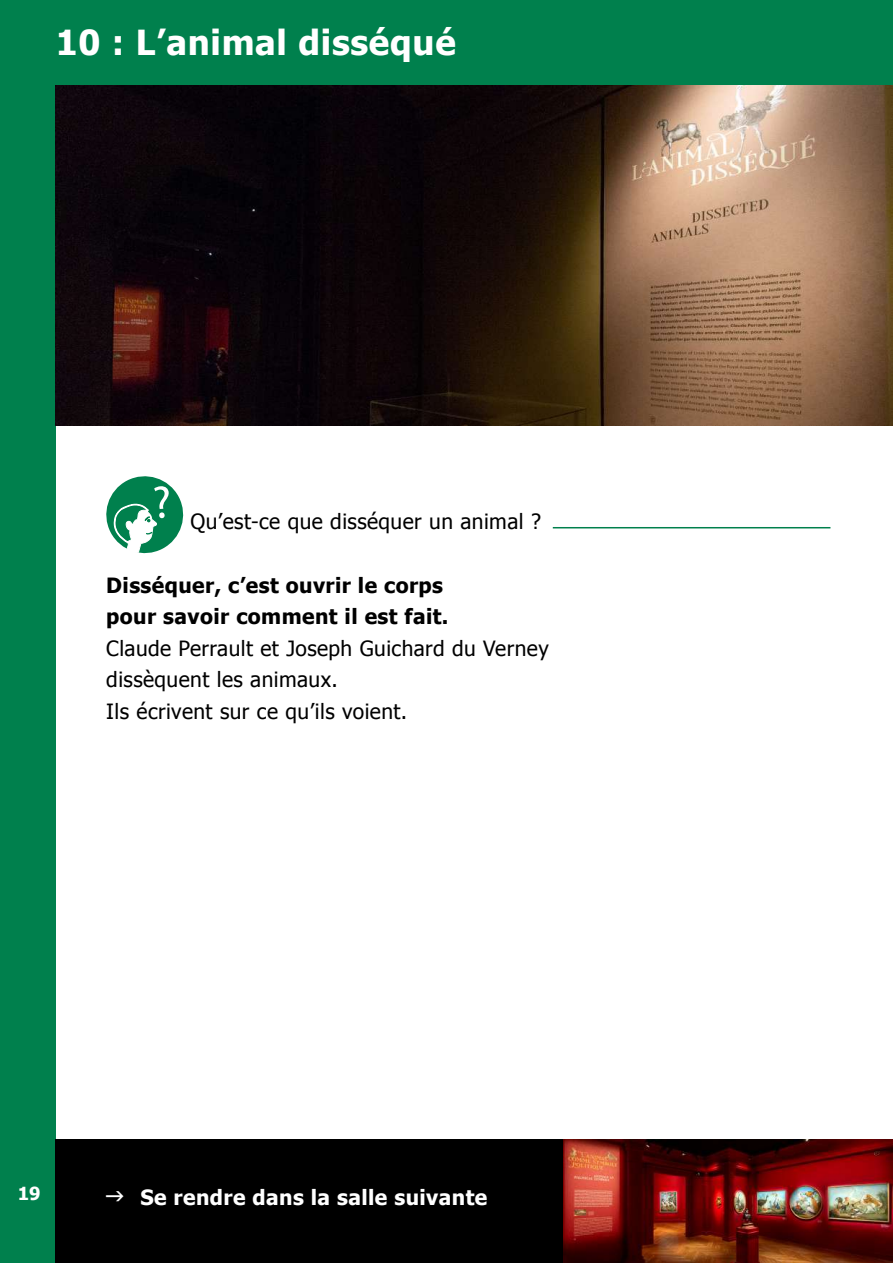
<style>
.page{position:relative;width:893px;height:1263px;background:#fff}
.page>*{position:absolute;margin:0;border:0;box-sizing:border-box;transform-origin:0 0}
.t1{font:700 34.5px "Tahoma";letter-spacing:.02em;color:#fff}
.t2{font:21px/31.5px "Tahoma";letter-spacing:.02em;color:#000}
.t3{font:700 21px/31.5px "Tahoma";letter-spacing:.02em;color:#000}
.t4{font:700 21px "Tahoma";letter-spacing:.02em;color:#fff}
.t5{font:700 18px "Tahoma";color:#fff}
</style>
<div class="page">
<div style="left:0;top:0;width:55px;height:1263px;background:#00804d"></div>
<hr style="left:553px;top:527px;width:277px;height:1px;background:#00804d">
<svg style="left:106px;top:476px;width:78px;height:78px"></svg>
<div style="left:0;top:0;width:893px;height:85px;background:#00804d"></div>
<img style="left:56px;top:85px;width:837px;height:340px">
<div style="left:55px;top:1140px;width:838px;height:123px;background:#000"></div>
<img style="left:563px;top:1140px;width:330px;height:123px">
<h1 class="t1" style="left:56px;top:19px;width:402px">10 : L’animal disséqué</h1>
<p class="t2" style="left:191px;top:505px;width:352px">Qu’est-ce que disséquer un animal ?</p>
<p class="t3" style="left:106px;top:568px;width:344px">Disséquer, c’est ouvrir le corps pour savoir comment il est fait.</p>
<p class="t2" style="left:106px;top:631px;width:444px">Claude Perrault et Joseph Guichard du Verney dissèquent les animaux.<br>Ils écrivent sur ce qu’ils voient.</p>
<p class="t5" style="left:18px;top:1181px;width:24px">19</p>
<p class="t4" style="left:140px;top:1182px;width:348px">Se rendre dans la salle suivante</p>
</div>
